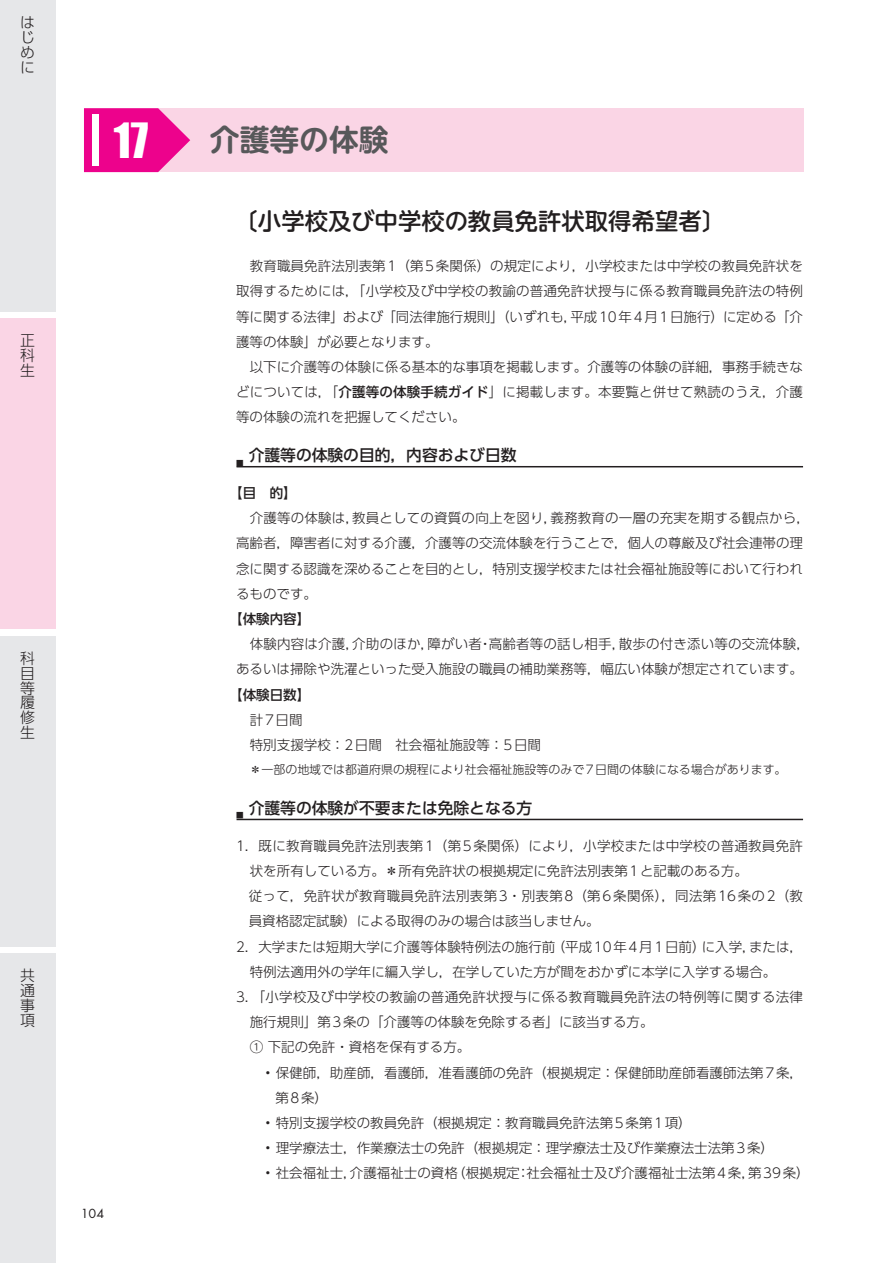
<style>
.page{position:relative;width:893px;height:1263px;background:#fff}
.page>*{position:absolute;margin:0;border:0;box-sizing:border-box;transform-origin:0 0}
.t1{font:44.7px "Impact";color:#fff}
.t2{font:700 29.7px "UD Shin M Go Pr 6 De";color:#57585a}
.t3{font:500 23.4px "UD Shin M Go Pro";color:#231f20}
.t4{font:500 15.75px "UD Shin Go Pr 6 N";color:#231f20}
.t5{font:300 14.85px/14.9px "UD Shin Go Pr 6 N";color:#231f20;text-align:justify}
.t6{font:13.8px "Futura T";color:#231f20}
.t7{font:300 13.5px/25.2px "UD Shin Go Pr 6 N";color:#231f20}
.t8{font:300 13.5px "UD Shin Go Pr 6 N";letter-spacing:.02em;color:#231f20}
.t9{font:300 13.5px "UD Shin Go Pr 6 N";letter-spacing:.025em;color:#231f20}
.t10{font:500 13.5px "UD Shin Go Pr 6 N";color:#231f20}
.t11{font:300 12px "UD Shin Go Pr 6 N";color:#231f20}
.s1{font-weight:500}
</style>
<div class="page">
<div style="left:0;top:0;width:55px;height:311px;background:#e6e7e9"></div>
<div style="left:0;top:318px;width:55px;height:311px;background:#fad5e5"></div>
<div style="left:0;top:636px;width:55px;height:310px;background:#e6e7e9"></div>
<div style="left:0;top:953px;width:55px;height:310px;background:#e6e7e9"></div>
<hr style="left:237px;top:466px;width:566px;height:1px;background:#231f20">
<hr style="left:237px;top:819px;width:566px;height:1px;background:#231f20">
<div style="left:84px;top:108px;width:719px;height:64px;background:#fad5e5"></div>
<svg style="left:84px;top:108px;width:106px;height:64px"></svg>
<div style="left:93px;top:115px;width:6px;height:51px;background:#fff"></div>
<p class="t5" style="left:20px;top:14px;width:15px">はじめに</p>
<p class="t5" style="left:20px;top:333px;width:16px">正科生</p>
<p class="t5" style="left:20px;top:650px;width:16px">科目等履修生</p>
<p class="t5" style="left:20px;top:968px;width:16px">共通事項</p>
<h1 class="t1" style="left:114px;top:106px;width:36px">17</h1>
<h2 class="t2" style="left:210px;top:115px;width:180px">介護等の体験</h2>
<p class="t6" style="left:81px;top:1205px;width:25px">104</p>
<h3 class="t3" style="left:234px;top:202px;width:493px">〔小学校及び中学校の教員免許状取得希望者〕</h3>
<p class="t7" style="left:236px;top:253px;width:569px;text-align:justify;text-indent:14px">教育職員免許法別表第1（第5条関係）の規定により，小学校または中学校の教員免許状を取得するためには，「小学校及び中学校の教諭の普通免許状授与に係る教育職員免許法の特例等に関する法律」および「同法律施行規則」（いずれも，平成10年4月1日施行）に定める「介護等の体験」が必要となります。</p>
<p class="t7" style="left:236px;top:354px;width:569px;text-align:justify;text-indent:14px">以下に介護等の体験に係る基本的な事項を掲載します。介護等の体験の詳細，事務手続きなどについては，「<span class="s1">介護等の体験手続ガイド</span>」に掲載します。本要覧と併せて熟読のうえ，介護等の体験の流れを把握してください。</p>
<p class="t4" style="left:236px;top:442px;width:282px"><sub>■</sub> 介護等の体験の目的，内容および日数</p>
<p class="t10" style="left:229px;top:482px;width:69px">【目　的】</p>
<p class="t7" style="left:236px;top:505px;width:575px;text-indent:14px">介護等の体験は，教員としての資質の向上を図り，義務教育の一層の充実を期する観点から，高齢者，障害者に対する介護，介護等の交流体験を行うことで，個人の尊厳及び社会連帯の理念に関する認識を深めることを目的とし，特別支援学校または社会福祉施設等において行われるものです。</p>
<p class="t10" style="left:229px;top:608px;width:82px">【体験内容】</p>
<p class="t7" style="left:236px;top:631px;width:575px;text-indent:14px">体験内容は介護，介助のほか，障がい者・高齢者等の話し相手，散歩の付き添い等の交流体験，あるいは掃除や洗濯といった受入施設の職員の補助業務等，幅広い体験が想定されています。</p>
<p class="t10" style="left:229px;top:683px;width:82px">【体験日数】</p>
<p class="t7" style="left:250px;top:706px;width:293px">計7日間<br>特別支援学校：2日間　社会福祉施設等：5日間</p>
<p class="t11" style="left:249px;top:759px;width:539px">＊一部の地域では都道府県の規程により社会福祉施設等のみで7日間の体験になる場合があります。</p>
<p class="t4" style="left:236px;top:795px;width:298px"><sub>■</sub> 介護等の体験が不要または免除となる方</p>
<p class="t8" style="left:236px;top:835px;width:568px">1．既に教育職員免許法別表第1（第5条関係）により，小学校または中学校の普通教員免許</p>
<p class="t7" style="left:250px;top:858px;width:500px">状を所有している方。＊所有免許状の根拠規定に免許法別表第1と記載のある方。</p>
<p class="t9" style="left:249px;top:885px;width:556px">従って，免許状が教育職員免許法別表第3・別表第8（第6条関係），同法第16条の2（教</p>
<p class="t7" style="left:249px;top:908px;width:352px">員資格認定試験）による取得のみの場合は該当しません。</p>
<p class="t7" style="left:236px;top:933px;width:569px">2．大学または短期大学に介護等体験特例法の施行前（平成10年4月1日前）に入学，または，</p>
<p class="t7" style="left:250px;top:958px;width:528px">特例法適用外の学年に編入学し，在学していた方が間をおかずに本学に入学する場合。</p>
<p class="t8" style="left:236px;top:986px;width:569px">3．「小学校及び中学校の教諭の普通免許状授与に係る教育職員免許法の特例等に関する法律</p>
<p class="t7" style="left:250px;top:1009px;width:405px">施行規則」第3条の「介護等の体験を免除する者」に該当する方。</p>
<p class="t7" style="left:250px;top:1034px;width:222px">① 下記の免許・資格を保有する方。</p>
<p class="t7" style="left:275px;top:1059px;width:529px;text-indent:-10px">• 保健師，助産師，看護師，准看護師の免許（根拠規定：保健師助産師看護師法第7条，第8条）</p>
<p class="t7" style="left:265px;top:1110px;width:428px">• 特別支援学校の教員免許（根拠規定：教育職員免許法第5条第1項）</p>
<p class="t7" style="left:265px;top:1135px;width:511px">• 理学療法士，作業療法士の免許（根拠規定：理学療法士及び作業療法士法第3条）</p>
<p class="t7" style="left:265px;top:1160px;width:546px">• 社会福祉士，介護福祉士の資格（根拠規定：社会福祉士及び介護福祉士法第4条，第39条）</p>
</div>
